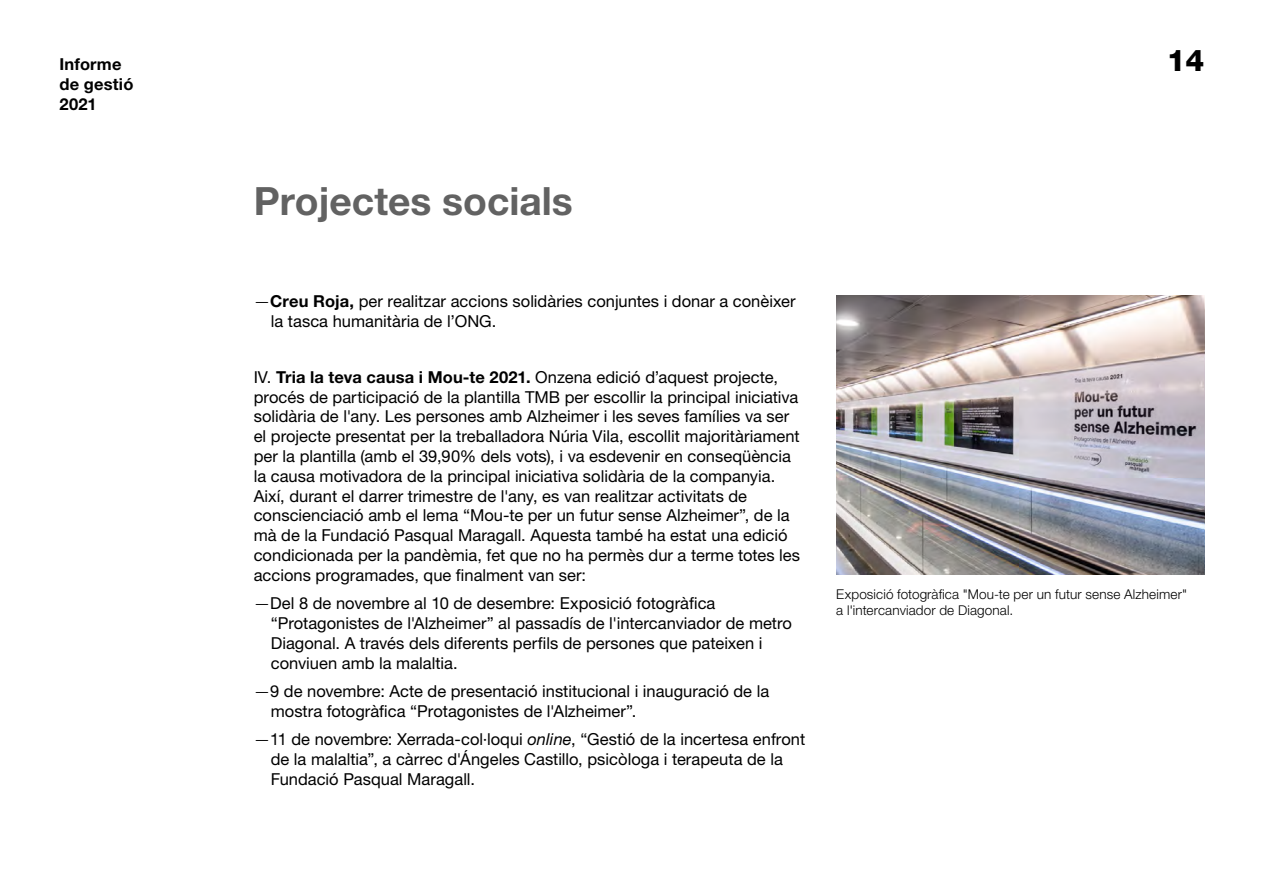
<style>
.page{position:relative;width:1263px;height:893px;background:#fff}
.page>*{position:absolute;margin:0;border:0;box-sizing:border-box;transform-origin:0 0}
.t1{font:700 39px "Xckjkw Helvetica Neue LT Std";color:#626262}
.t2{font:800 30px "Sxhhrd Helvetica Neue LT Std";color:#000}
.t3{font:16.5px/19.8px "Wqkstr Helvetica Neue LT Std";color:#000}
.t4{font:700 16.5px/19.8px "Dqcyrr Helvetica Neue LT Std";letter-spacing:.01em;color:#000}
.t5{font:300 13.5px/16.2px "Nplrtt Helvetica Neue LT Std";letter-spacing:.01em;color:#000}
.s1{font-family:"Nplrtt Helvetica Neue LT Std";font-weight:300}
.s2{font-family:"Xckjkw Helvetica Neue LT Std";font-weight:700}
.s3{font-family:"Ymrcxk Helvetica Neue LT Std";font-style:italic}
</style>
<div class="page">
<img style="left:836px;top:295px;width:368px;height:280px">
<p class="t4" style="left:60px;top:54px;width:63px">Informe</p>
<h2 class="t2" style="left:1167px;top:42px;width:39px">14</h2>
<p class="t4" style="left:60px;top:74px;width:75px">de gestió<br>2021</p>
<h1 class="t1" style="left:254px;top:177px;width:321px">Projectes socials</h1>
<p class="t3" style="left:271px;top:291px;width:526px;text-indent:-17px"><span class="s1">—</span><span class="s2">Creu Roja,</span> per realitzar accions solidàries conjuntes i donar a conèixer la tasca humanitària de l’ONG.</p>
<p class="t3" style="left:254px;top:367px;width:548px">IV. <span class="s2">Tria la teva causa i Mou-te 2021.</span> Onzena edició d’aquest projecte, procés de participació de la plantilla TMB per escollir la principal iniciativa solidària de l'any. Les persones amb Alzheimer i les seves famílies va ser el projecte presentat per la treballadora Núria Vila, escollit majoritàriament per la plantilla (amb el 39,90% dels vots), i va esdevenir en conseqüència la causa motivadora de la principal iniciativa solidària de la companyia.<br>Així, durant el darrer trimestre de l'any, es van realitzar activitats de conscienciació amb el lema “Mou-te per un futur sense Alzheimer”, de la mà de la Fundació Pasqual Maragall. Aquesta també ha estat una edició condicionada per la pandèmia, fet que no ha permès dur a terme totes les accions programades, que fnalment van ser:</p>
<p class="t3" style="left:271px;top:593px;width:523px;text-indent:-17px"><span class="s1">—</span>Del 8 de novembre al 10 de desembre: Exposició fotogràfca “Protagonistes de l'Alzheimer” al passadís de l'intercanviador de metro Diagonal. A través dels diferents perfls de persones que pateixen i conviuen amb la malaltia.</p>
<p class="t3" style="left:271px;top:681px;width:500px;text-indent:-17px"><span class="s1">—</span>9 de novembre: Acte de presentació institucional i inauguració de la mostra fotogràfca “Protagonistes de l'Alzheimer”.</p>
<p class="t3" style="left:271px;top:729px;width:536px;text-indent:-17px"><span class="s1">—</span>11 de novembre: Xerrada-col·loqui <span class="s3">online</span>, “Gestió de la incertesa enfront de la malaltia”, a càrrec d'Ángeles Castillo, psicòloga i terapeuta de la<br>Fundació Pasqual Maragall.</p>
<p class="t5" style="left:836px;top:586px;width:352px">Exposició fotogràfca "Mou-te per un futur sense Alzheimer" a l'intercanviador de Diagonal.</p>
</div>
